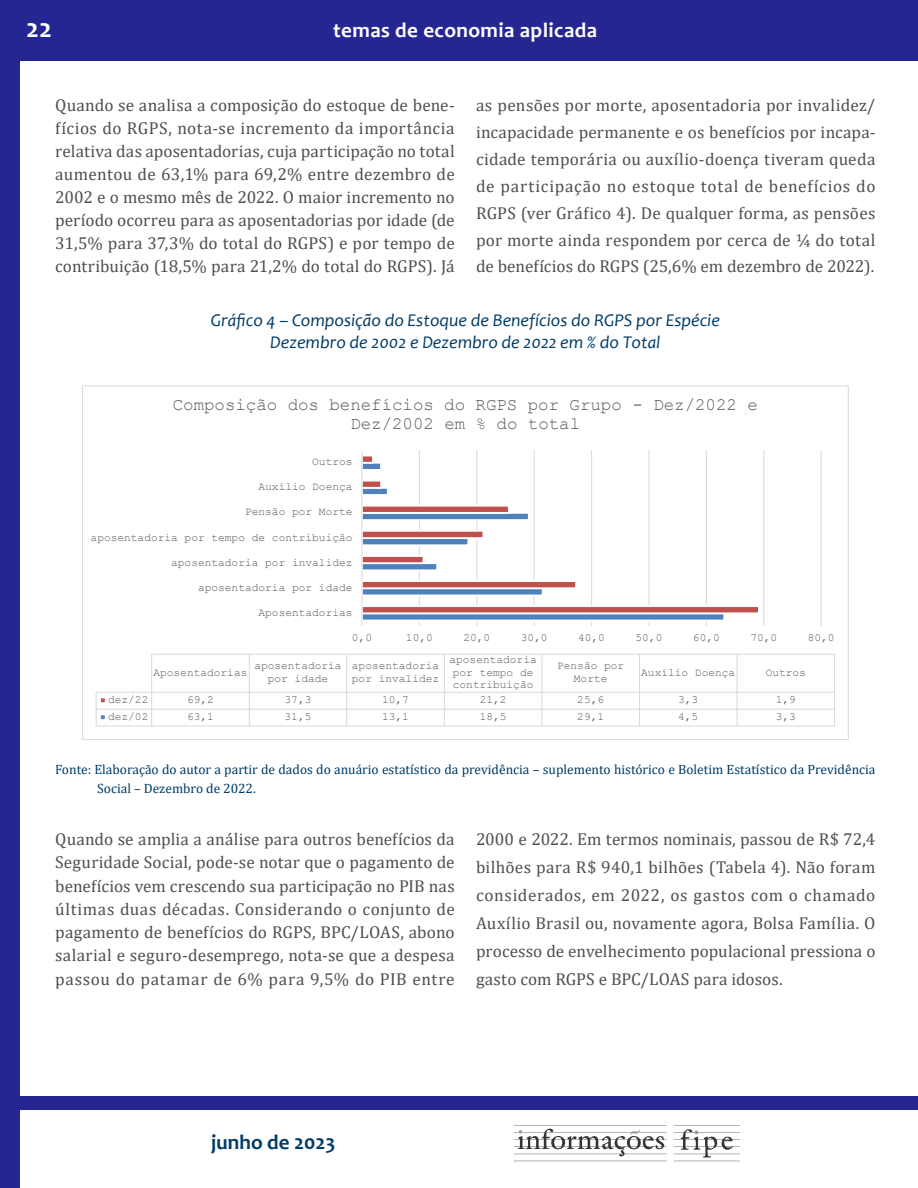
<style>
.page{position:relative;width:918px;height:1188px;background:#fff}
.page>*{position:absolute;margin:0;border:0;box-sizing:border-box;transform-origin:0 0}
.t1{font:700 27px "Candara";color:#fff}
.t2{font:700 21px "Candara";letter-spacing:.02em;color:#fff}
.t3{font:700 21px "Candara";color:#003b68}
.t4{font:italic 18px/21.6px "Candara";color:#003b68;text-align:center}
.t5{font:17.4px/19.6px "Courier New";color:#595959;text-align:center}
.t6{font:17.25px/23.1px "Cambria";letter-spacing:.005em;color:#4e4f50;text-align:justify}
.t7{font:13.5px/19.5px "Cambria";color:#003b68}
.t8{font:11.25px/12.8px "Courier New";color:#595959;text-align:center}
</style>
<div class="page">
<div style="left:0;top:0;width:20px;height:1188px;background:#262693"></div>
<div style="left:0;top:0;width:918px;height:61px;background:#262693"></div>
<div style="left:15px;top:1097px;width:903px;height:13px;background:#262693"></div>
<img style="left:514px;top:1125px;width:225px;height:37px">
<hr style="left:419px;top:450px;width:1px;height:176px;background:#d9d9d9">
<hr style="left:476px;top:450px;width:1px;height:176px;background:#d9d9d9">
<hr style="left:534px;top:450px;width:1px;height:176px;background:#d9d9d9">
<hr style="left:591px;top:450px;width:1px;height:176px;background:#d9d9d9">
<hr style="left:648px;top:450px;width:1px;height:176px;background:#d9d9d9">
<hr style="left:706px;top:450px;width:1px;height:176px;background:#d9d9d9">
<hr style="left:763px;top:450px;width:1px;height:176px;background:#d9d9d9">
<hr style="left:821px;top:450px;width:1px;height:176px;background:#d9d9d9">
<div style="left:362px;top:613px;width:362px;height:7px;background:#4f81bd"></div>
<div style="left:362px;top:612px;width:363px;height:9px;border:2px solid #fff"></div>
<div style="left:362px;top:588px;width:181px;height:7px;background:#4f81bd"></div>
<div style="left:362px;top:587px;width:182px;height:9px;border:2px solid #fff"></div>
<div style="left:362px;top:563px;width:75px;height:7px;background:#4f81bd"></div>
<div style="left:362px;top:562px;width:76px;height:9px;border:2px solid #fff"></div>
<div style="left:362px;top:538px;width:106px;height:7px;background:#4f81bd"></div>
<div style="left:362px;top:537px;width:107px;height:9px;border:2px solid #fff"></div>
<div style="left:362px;top:513px;width:167px;height:7px;background:#4f81bd"></div>
<div style="left:362px;top:512px;width:168px;height:9px;border:2px solid #fff"></div>
<div style="left:362px;top:488px;width:26px;height:7px;background:#4f81bd"></div>
<div style="left:362px;top:487px;width:27px;height:9px;border:2px solid #fff"></div>
<div style="left:362px;top:463px;width:19px;height:7px;background:#4f81bd"></div>
<div style="left:362px;top:462px;width:20px;height:9px;border:2px solid #fff"></div>
<div style="left:362px;top:606px;width:397px;height:7px;background:#c0504d"></div>
<div style="left:362px;top:605px;width:398px;height:9px;border:2px solid #fff"></div>
<div style="left:362px;top:581px;width:214px;height:7px;background:#c0504d"></div>
<div style="left:362px;top:580px;width:215px;height:9px;border:2px solid #fff"></div>
<div style="left:362px;top:556px;width:61px;height:7px;background:#c0504d"></div>
<div style="left:362px;top:555px;width:62px;height:9px;border:2px solid #fff"></div>
<div style="left:362px;top:531px;width:121px;height:7px;background:#c0504d"></div>
<div style="left:362px;top:530px;width:122px;height:9px;border:2px solid #fff"></div>
<div style="left:362px;top:506px;width:147px;height:7px;background:#c0504d"></div>
<div style="left:362px;top:505px;width:148px;height:9px;border:2px solid #fff"></div>
<div style="left:362px;top:481px;width:19px;height:7px;background:#c0504d"></div>
<div style="left:362px;top:480px;width:20px;height:9px;border:2px solid #fff"></div>
<div style="left:362px;top:456px;width:11px;height:7px;background:#c0504d"></div>
<div style="left:362px;top:455px;width:12px;height:9px;border:2px solid #fff"></div>
<hr style="left:362px;top:450px;width:1px;height:176px;background:#d9d9d9">
<hr style="left:152px;top:654px;width:683px;height:1px;background:#d9d9d9">
<hr style="left:151px;top:654px;width:1px;height:38px;background:#d9d9d9">
<hr style="left:249px;top:654px;width:1px;height:38px;background:#d9d9d9">
<hr style="left:346px;top:654px;width:1px;height:38px;background:#d9d9d9">
<hr style="left:444px;top:654px;width:1px;height:38px;background:#d9d9d9">
<hr style="left:541px;top:654px;width:1px;height:38px;background:#d9d9d9">
<hr style="left:639px;top:654px;width:1px;height:38px;background:#d9d9d9">
<hr style="left:737px;top:654px;width:1px;height:38px;background:#d9d9d9">
<hr style="left:834px;top:654px;width:1px;height:38px;background:#d9d9d9">
<svg style="left:95px;top:692px;width:740px;height:35px"></svg>
<div style="left:99px;top:713px;width:8px;height:8px;border:2px solid #fff"></div>
<h1 class="t1" style="left:26px;top:12px;width:27px">22</h1>
<p class="t2" style="left:333px;top:17px;width:265px">temas de economia aplicada</p>
<p class="t6" style="left:55px;top:94px;width:401px">Quando se analisa a composição do estoque de bene&shy;fícios do RGPS, nota-se incremento da importância relativa das aposentadorias, cuja participação no total aumentou de 63,1% para 69,2% entre dezembro de 2002 e o mesmo mês de 2022. O maior incremento no período ocorreu para as aposentadorias por idade (de 31,5% para 37,3% do total do RGPS) e por tempo de contribuição (18,5% para 21,2% do total do RGPS). Já</p>
<p class="t6" style="left:476px;top:92px;width:401px;line-height:26.8px">as pensões por morte, aposentadoria por invalidez/ incapacidade permanente e os benefícios por incapa&shy;cidade temporária ou auxílio-doença tiveram queda de participação no estoque total de benefícios do RGPS (ver Gráfico 4). De qualquer forma, as pensões por morte ainda respondem por cerca de ¼ do total de benefícios do RGPS (25,6% em dezembro de 2022).</p>
<p class="t4" style="left:211px;top:309px;width:511px">Gráfico 4 – Composição do Estoque de Benefícios do RGPS por Espécie<br>Dezembro de 2002 e Dezembro de 2022 em % do Total</p>
<p class="t5" style="left:173px;top:394px;width:586px">Composição dos benefícios do RGPS por Grupo - Dez/2022 e<br>Dez/2002 em % do total</p>
<p class="t8" style="left:312px;top:455px;width:42px">Outros</p>
<p class="t8" style="left:259px;top:480px;width:96px">Auxílio Doença</p>
<p class="t8" style="left:245px;top:505px;width:109px">Pensão por Morte</p>
<p class="t8" style="left:91px;top:530px;width:263px">aposentadoria por tempo de contribuição</p>
<p class="t8" style="left:171px;top:555px;width:183px">aposentadoria por invalidez</p>
<p class="t8" style="left:198px;top:581px;width:156px">aposentadoria por idade</p>
<p class="t8" style="left:259px;top:606px;width:96px">Aposentadorias</p>
<p class="t8" style="left:352px;top:631px;width:22px">0,0</p>
<p class="t8" style="left:406px;top:631px;width:28px">10,0</p>
<p class="t8" style="left:463px;top:631px;width:28px">20,0</p>
<p class="t8" style="left:521px;top:631px;width:28px">30,0</p>
<p class="t8" style="left:578px;top:631px;width:28px">40,0</p>
<p class="t8" style="left:636px;top:631px;width:28px">50,0</p>
<p class="t8" style="left:693px;top:631px;width:28px">60,0</p>
<p class="t8" style="left:750px;top:631px;width:28px">70,0</p>
<p class="t8" style="left:808px;top:631px;width:28px">80,0</p>
<p class="t8" style="left:153px;top:665px;width:96px">Aposentadorias</p>
<p class="t8" style="left:254px;top:659px;width:89px">aposentadoria por idade</p>
<p class="t8" style="left:352px;top:659px;width:89px;text-align:left">aposentadoria por invalidez</p>
<p class="t8" style="left:449px;top:653px;width:89px;text-align:left">aposentadoria por tempo de contribuição</p>
<p class="t8" style="left:557px;top:659px;width:69px">Pensão por<br>Morte</p>
<p class="t8" style="left:641px;top:665px;width:96px">Auxílio Doença</p>
<p class="t8" style="left:766px;top:665px;width:42px">Outros</p>
<p class="t8" style="left:108px;top:693px;width:42px">dez/22</p>
<p class="t8" style="left:187px;top:693px;width:28px">69,2</p>
<p class="t8" style="left:285px;top:693px;width:28px">37,3</p>
<p class="t8" style="left:382px;top:693px;width:28px">10,7</p>
<p class="t8" style="left:480px;top:693px;width:28px">21,2</p>
<p class="t8" style="left:577px;top:693px;width:28px">25,6</p>
<p class="t8" style="left:678px;top:693px;width:22px">3,3</p>
<p class="t8" style="left:776px;top:693px;width:22px">1,9</p>
<p class="t8" style="left:108px;top:710px;width:42px">dez/02</p>
<p class="t8" style="left:187px;top:710px;width:28px">63,1</p>
<p class="t8" style="left:285px;top:710px;width:28px">31,5</p>
<p class="t8" style="left:382px;top:710px;width:28px">13,1</p>
<p class="t8" style="left:480px;top:710px;width:28px">18,5</p>
<p class="t8" style="left:577px;top:710px;width:28px">29,1</p>
<p class="t8" style="left:678px;top:710px;width:22px">4,5</p>
<p class="t8" style="left:776px;top:710px;width:22px">3,3</p>
<p class="t7" style="left:97px;top:759px;width:780px;text-indent:-42px">Fonte: Elaboração do autor a partir de dados do anuário estatístico da previdência – suplemento histórico e Boletim Estatístico da Previdência<br>Social – Dezembro de 2022.</p>
<p class="t6" style="left:55px;top:827px;width:401px">Quando se amplia a análise para outros benefícios da Seguridade Social, pode-se notar que o pagamento de benefícios vem crescendo sua participação no PIB nas últimas duas décadas. Considerando o conjunto de pagamento de benefícios do RGPS, BPC/LOAS, abono salarial e seguro-desemprego, nota-se que a despesa passou do patamar de 6% para 9,5% do PIB entre</p>
<p class="t6" style="left:476px;top:825px;width:401px;line-height:27.9px">2000 e 2022. Em termos nominais, passou de R$ 72,4 bilhões para R$ 940,1 bilhões (Tabela 4). Não foram considerados, em 2022, os gastos com o chamado Auxílio Brasil ou, novamente agora, Bolsa Família. O processo de envelhecimento populacional pressiona o gasto com RGPS e BPC/LOAS para idosos.</p>
<p class="t3" style="left:211px;top:1129px;width:126px">junho de 2023</p>
</div>
